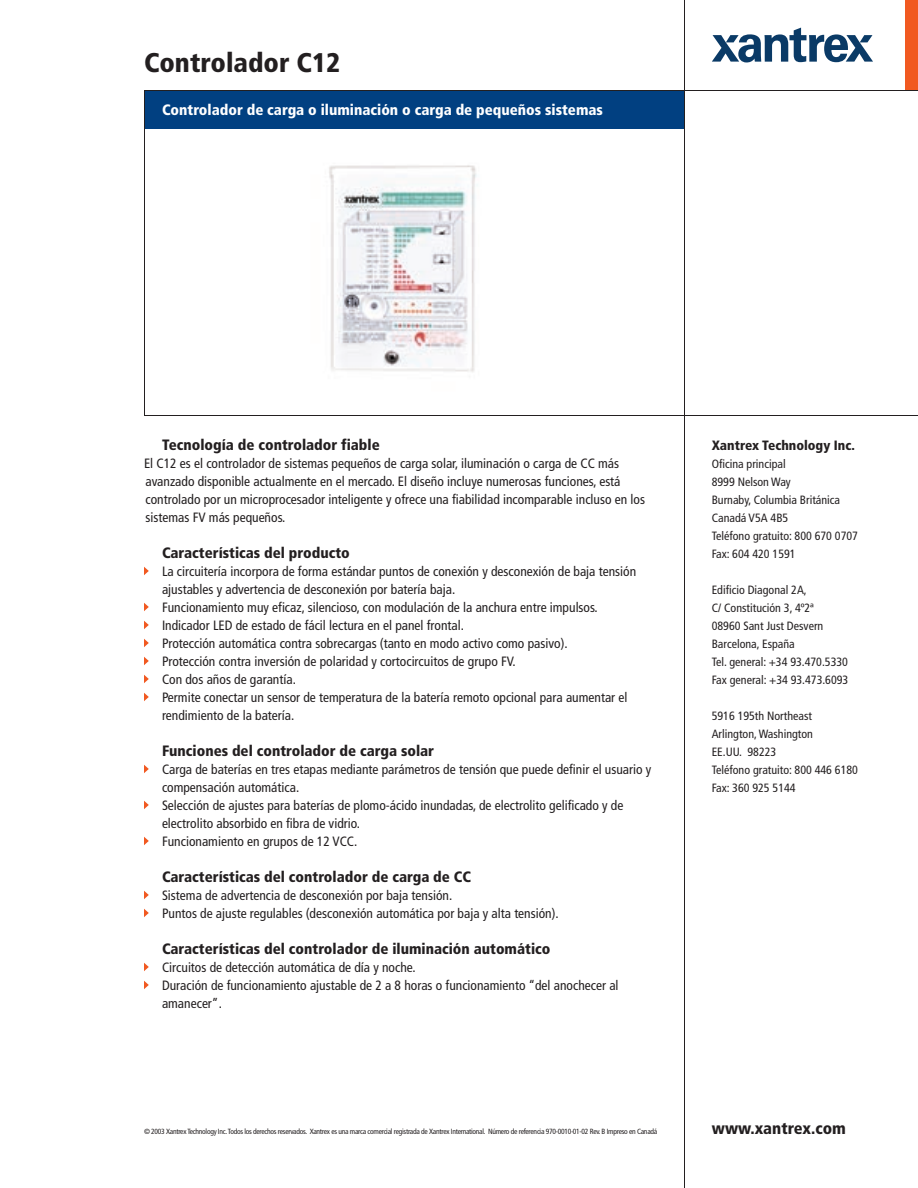
<style>
.page{position:relative;width:918px;height:1188px;background:#fff}
.page>*{position:absolute;margin:0;border:0;box-sizing:border-box;transform-origin:0 0}
.t1{font:900 condensed 27px "Frutiger";color:#231f20}
.t2{font:900 condensed 16.5px "Frutiger";color:#231f20}
.t3{font:900 condensed 15px "Frutiger";color:#231f20}
.t4{font:900 condensed 15px "Frutiger";color:#fff}
.t5{font:condensed 13.5px/18px "Frutiger";color:#231f20}
.t6{font:900 condensed 13.5px "Frutiger";color:#231f20}
.t7{font:condensed 12px/18px "Frutiger";color:#231f20}
.t8{font:condensed 7.5px "Frutiger";letter-spacing:-.035em;color:#231f20}
</style>
<div class="page">
<div style="left:905px;top:0;width:13px;height:90px;background:#f15921"></div>
<svg style="left:712px;top:28px;width:161px;height:34px"></svg>
<img style="left:329px;top:165px;width:148px;height:207px">
<div style="left:144px;top:90px;width:540px;height:39px;background:#014081"></div>
<hr style="left:144px;top:415px;width:774px;height:1px;background:#231f20">
<hr style="left:144px;top:90px;width:1px;height:326px;background:#231f20">
<svg style="left:144px;top:567px;width:5px;height:8px"></svg>
<svg style="left:144px;top:603px;width:5px;height:8px"></svg>
<svg style="left:144px;top:621px;width:5px;height:8px"></svg>
<svg style="left:144px;top:639px;width:5px;height:8px"></svg>
<svg style="left:144px;top:657px;width:5px;height:8px"></svg>
<svg style="left:144px;top:675px;width:5px;height:8px"></svg>
<svg style="left:144px;top:693px;width:5px;height:8px"></svg>
<svg style="left:144px;top:765px;width:5px;height:8px"></svg>
<svg style="left:144px;top:801px;width:5px;height:8px"></svg>
<svg style="left:144px;top:837px;width:5px;height:8px"></svg>
<svg style="left:144px;top:891px;width:5px;height:8px"></svg>
<svg style="left:144px;top:909px;width:5px;height:8px"></svg>
<svg style="left:144px;top:963px;width:5px;height:8px"></svg>
<svg style="left:144px;top:981px;width:5px;height:8px"></svg>
<hr style="left:144px;top:90px;width:774px;height:1px;background:#231f20">
<hr style="left:684px;top:0;width:1px;height:1188px;background:#231f20">
<h1 class="t1" style="left:144px;top:46px;width:198px">Controlador C12</h1>
<p class="t4" style="left:162px;top:100px;width:442px">Controlador de carga o iluminación o carga de pequeños sistemas</p>
<p class="t3" style="left:162px;top:436px;width:219px">Tecnología de controlador fiable</p>
<p class="t5" style="left:144px;top:454px;width:503px">El C12 es el controlador de sistemas pequeños de carga solar, iluminación o carga de CC más avanzado disponible actualmente en el mercado. El diseño incluye numerosas funciones, está controlado por un microprocesador inteligente y ofrece una fiabilidad incomparable incluso en los sistemas FV más pequeños.</p>
<p class="t3" style="left:162px;top:544px;width:189px">Características del producto</p>
<p class="t5" style="left:162px;top:562px;width:476px">La circuitería incorpora de forma estándar puntos de conexión y desconexión de baja tensión ajustables y advertencia de desconexión por batería baja.<br>Funcionamiento muy eficaz, silencioso, con modulación de la anchura entre impulsos.<br>Indicador LED de estado de fácil lectura en el panel frontal.<br>Protección automática contra sobrecargas (tanto en modo activo como pasivo).<br>Protección contra inversión de polaridad y cortocircuitos de grupo FV.<br>Con dos años de garantía.<br>Permite conectar un sensor de temperatura de la batería remoto opcional para aumentar el rendimiento de la batería.</p>
<p class="t3" style="left:162px;top:742px;width:274px">Funciones del controlador de carga solar</p>
<p class="t5" style="left:162px;top:760px;width:491px">Carga de baterías en tres etapas mediante parámetros de tensión que puede definir el usuario y compensación automática.<br>Selección de ajustes para baterías de plomo-ácido inundadas, de electrolito gelificado y de electrolito absorbido en fibra de vidrio.<br>Funcionamiento en grupos de 12 VCC.</p>
<p class="t3" style="left:162px;top:868px;width:311px">Características del controlador de carga de CC</p>
<p class="t5" style="left:162px;top:886px;width:398px">Sistema de advertencia de desconexión por baja tensión.<br>Puntos de ajuste regulables (desconexión automática por baja y alta tensión).</p>
<p class="t3" style="left:162px;top:940px;width:390px">Características del controlador de iluminación automático</p>
<p class="t5" style="left:162px;top:958px;width:458px">Circuitos de detección automática de día y noche.<br>Duración de funcionamiento ajustable de 2 a 8 horas o funcionamiento “del anochecer al amanecer”.</p>
<p class="t6" style="left:712px;top:437px;width:145px">Xantrex Technology Inc.</p>
<p class="t7" style="left:712px;top:455px;width:148px">Oficina principal<br>8999 Nelson Way<br>Burnaby, Columbia Británica<br>Canadá V5A 4B5<br>Teléfono gratuito: 800 670 0707<br>Fax: 604 420 1591</p>
<p class="t7" style="left:712px;top:581px;width:138px">Edificio Diagonal 2A,<br>C/ Constitución 3, 4º2ª<br>08960 Sant Just Desvern<br>Barcelona, España<br>Tel. general: +34 93.470.5330<br>Fax general: +34 93.473.6093</p>
<p class="t7" style="left:712px;top:707px;width:148px">5916 195th Northeast<br>Arlington, Washington<br>EE.UU. 98223<br>Teléfono gratuito: 800 446 6180<br>Fax: 360 925 5144</p>
<p class="t8" style="left:144px;top:1127px;width:515px">© 2003 Xantrex Technology Inc. Todos los derechos reservados. Xantrex es una marca comercial registrada de Xantrex International. Número de referencia 970-0010-01-02 Rev. B Impreso en Canadá</p>
<p class="t2" style="left:712px;top:1118px;width:136px">www.xantrex.com</p>
</div>
